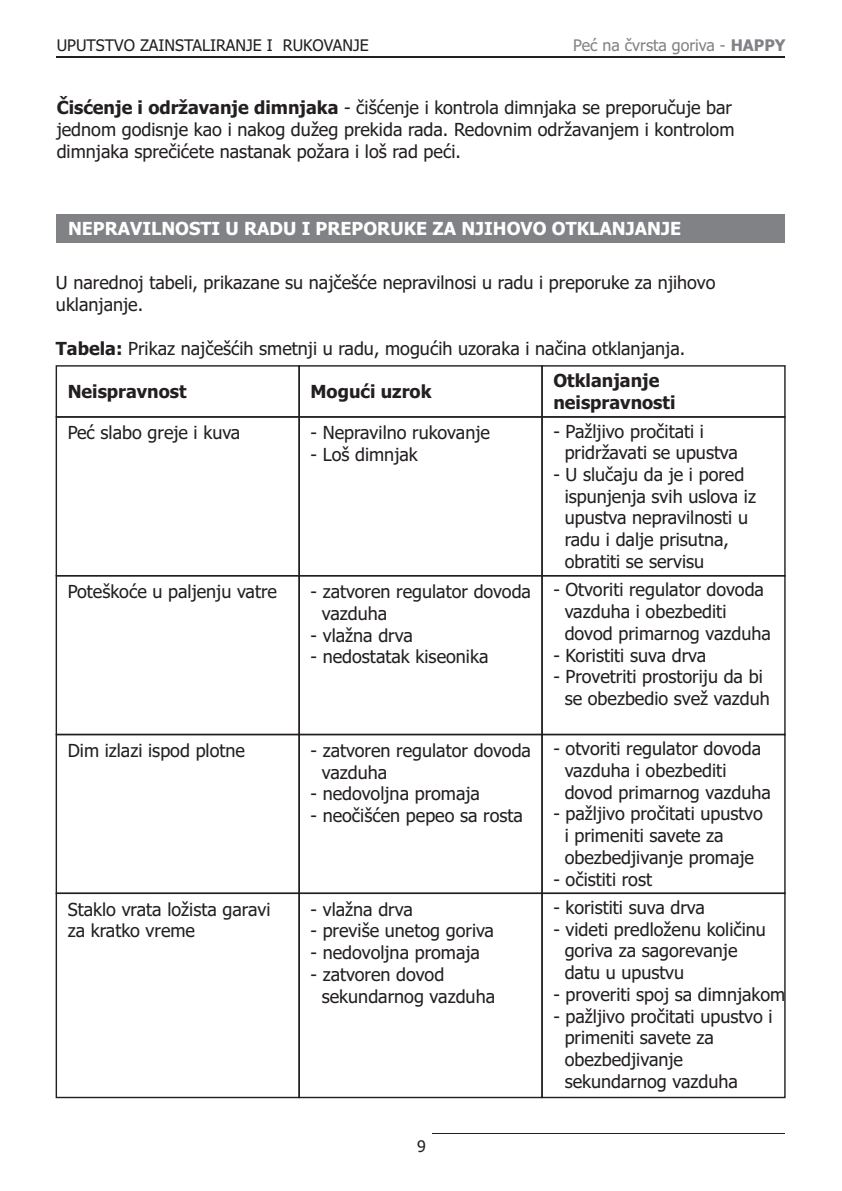
<style>
.page{position:relative;width:842px;height:1191px;background:#fff}
.page>*{position:absolute;margin:0;border:0;box-sizing:border-box;transform-origin:0 0}
.t1{font:18px/21.8px "Tahoma";color:#231f20}
.t2{font:700 18px "Tahoma";color:#fff}
.t3{font:700 18px/21.8px "Tahoma";color:#231f20}
.t4{font:16px "Tahoma";color:#231f20}
.t5{font:16px "Tahoma";color:#808285}
.s1{font-weight:700}
</style>
<div class="page">
<hr style="left:57px;top:57px;width:728px;height:1px;background:#231f20">
<hr style="left:432px;top:1133px;width:353px;height:1px;background:#231f20">
<div style="left:56px;top:365px;width:244px;height:52px;border:1px solid #231f20"></div>
<div style="left:298px;top:365px;width:245px;height:52px;border:1px solid #231f20"></div>
<div style="left:541px;top:365px;width:245px;height:52px;border:1px solid #231f20"></div>
<div style="left:56px;top:416px;width:244px;height:160px;border:1px solid #231f20"></div>
<div style="left:298px;top:416px;width:245px;height:160px;border:1px solid #231f20"></div>
<div style="left:541px;top:416px;width:245px;height:160px;border:1px solid #231f20"></div>
<div style="left:56px;top:575px;width:244px;height:160px;border:1px solid #231f20"></div>
<div style="left:298px;top:575px;width:245px;height:160px;border:1px solid #231f20"></div>
<div style="left:541px;top:575px;width:245px;height:160px;border:1px solid #231f20"></div>
<div style="left:56px;top:734px;width:244px;height:160px;border:1px solid #231f20"></div>
<div style="left:298px;top:734px;width:245px;height:160px;border:1px solid #231f20"></div>
<div style="left:541px;top:734px;width:245px;height:160px;border:1px solid #231f20"></div>
<div style="left:56px;top:892px;width:244px;height:206px;border:1px solid #231f20"></div>
<div style="left:298px;top:892px;width:245px;height:206px;border:1px solid #231f20"></div>
<div style="left:541px;top:892px;width:245px;height:206px;border:1px solid #231f20"></div>
<div style="left:57px;top:215px;width:728px;height:28px;background:#808285"></div>
<p class="t4" style="left:57px;top:39px;width:314px">UPUTSTVO ZAINSTALIRANJE I RUKOVANJE</p>
<p class="t5" style="left:573px;top:39px;width:214px">Peæ na èvrsta goriva - <span class="s1">HAPPY</span></p>
<p class="t1" style="left:57px;top:98px;width:679px"><span class="s1">Èisæenje i održavanje dimnjaka</span> - èišæenje i kontrola dimnjaka se preporuèuje bar jednom godisnje kao i nakog dužeg prekida rada. Redovnim održavanjem i kontrolom dimnjaka spreèiæete nastanak požara i loš rad peæi.</p>
<p class="t2" style="left:68px;top:221px;width:614px">NEPRAVILNOSTI U RADU I PREPORUKE ZA NJIHOVO OTKLANJANJE</p>
<p class="t1" style="left:56px;top:273px;width:661px">U narednoj tabeli, prikazane su najèešæe nepravilnosi u radu i preporuke za njihovo uklanjanje.</p>
<p class="t1" style="left:56px;top:338px;width:631px"><span class="s1">Tabela:</span> Prikaz najèešæih smetnji u radu, moguæih uzoraka i naèina otklanjanja.</p>
<p class="t3" style="left:68px;top:382px;width:120px">Neispravnost</p>
<p class="t3" style="left:311px;top:382px;width:122px">Moguæi uzrok</p>
<p class="t3" style="left:553px;top:371px;width:124px">Otklanjanje neispravnosti</p>
<p class="t1" style="left:68px;top:423px;width:174px">Peæ slabo greje i kuva</p>
<p class="t1" style="left:311px;top:423px;width:181px">- Nepravilno rukovanje</p>
<p class="t1" style="left:311px;top:445px;width:109px">- Loš dimnjak</p>
<p class="t1" style="left:565px;top:421px;width:175px;text-indent:-11px">- Pažljivo proèitati i pridržavati se upustva</p>
<p class="t1" style="left:565px;top:465px;width:193px;text-indent:-11px">- U sluèaju da je i pored ispunjenja svih uslova iz upustva nepravilnosti u radu i dalje prisutna, obratiti se servisu</p>
<p class="t1" style="left:68px;top:582px;width:211px">Poteškoæe u paljenju vatre</p>
<p class="t1" style="left:322px;top:582px;width:211px;text-indent:-11px">- zatvoren regulator dovoda vazduha</p>
<p class="t1" style="left:311px;top:625px;width:104px">- vlažna drva</p>
<p class="t1" style="left:311px;top:647px;width:179px">- nedostatak kiseonika</p>
<p class="t1" style="left:68px;top:741px;width:179px">Dim izlazi ispod plotne</p>
<p class="t1" style="left:322px;top:741px;width:211px;text-indent:-11px">- zatvoren regulator dovoda vazduha</p>
<p class="t1" style="left:311px;top:784px;width:171px">- nedovoljna promaja</p>
<p class="t1" style="left:310px;top:806px;width:214px">- neoèišæen pepeo sa rosta</p>
<p class="t1" style="left:68px;top:899px;width:204px">Staklo vrata ložista garavi za kratko vreme</p>
<p class="t1" style="left:311px;top:899px;width:104px">- vlažna drva</p>
<p class="t1" style="left:311px;top:921px;width:185px">- previše unetog goriva</p>
<p class="t1" style="left:311px;top:943px;width:171px">- nedovoljna promaja</p>
<p class="t1" style="left:322px;top:965px;width:175px;text-indent:-11px">- zatvoren dovod sekundarnog vazduha</p>
<p class="t4" style="left:417px;top:1139px;width:10px">9</p>
<p class="t1" style="left:565px;top:580px;width:208px;text-indent:-11px">- Otvoriti regulator dovoda vazduha i obezbediti dovod primarnog vazduha</p>
<p class="t1" style="left:553px;top:645px;width:154px">- Koristiti suva drva</p>
<p class="t1" style="left:565px;top:667px;width:207px;text-indent:-11px">- Provetriti prostoriju da bi se obezbedio svež vazduh</p>
<p class="t1" style="left:565px;top:739px;width:208px;text-indent:-11px">- otvoriti regulator dovoda vazduha i obezbediti dovod primarnog vazduha</p>
<p class="t1" style="left:565px;top:804px;width:200px;text-indent:-11px">- pažljivo proèitati upustvo i primeniti savete za obezbedjivanje promaje</p>
<p class="t1" style="left:553px;top:869px;width:100px">- oèistiti rost</p>
<p class="t1" style="left:553px;top:898px;width:153px">- koristiti suva drva</p>
<p class="t1" style="left:565px;top:919px;width:203px;text-indent:-11px">- videti predloženu kolièinu goriva za sagorevanje datu u upustvu</p>
<p class="t1" style="left:553px;top:985px;width:233px">- proveriti spoj sa dimnjakom</p>
<p class="t1" style="left:565px;top:1006px;width:209px;text-indent:-11px">- pažljivo proèitati upustvo i primeniti savete za obezbedjivanje sekundarnog vazduha</p>
</div>
